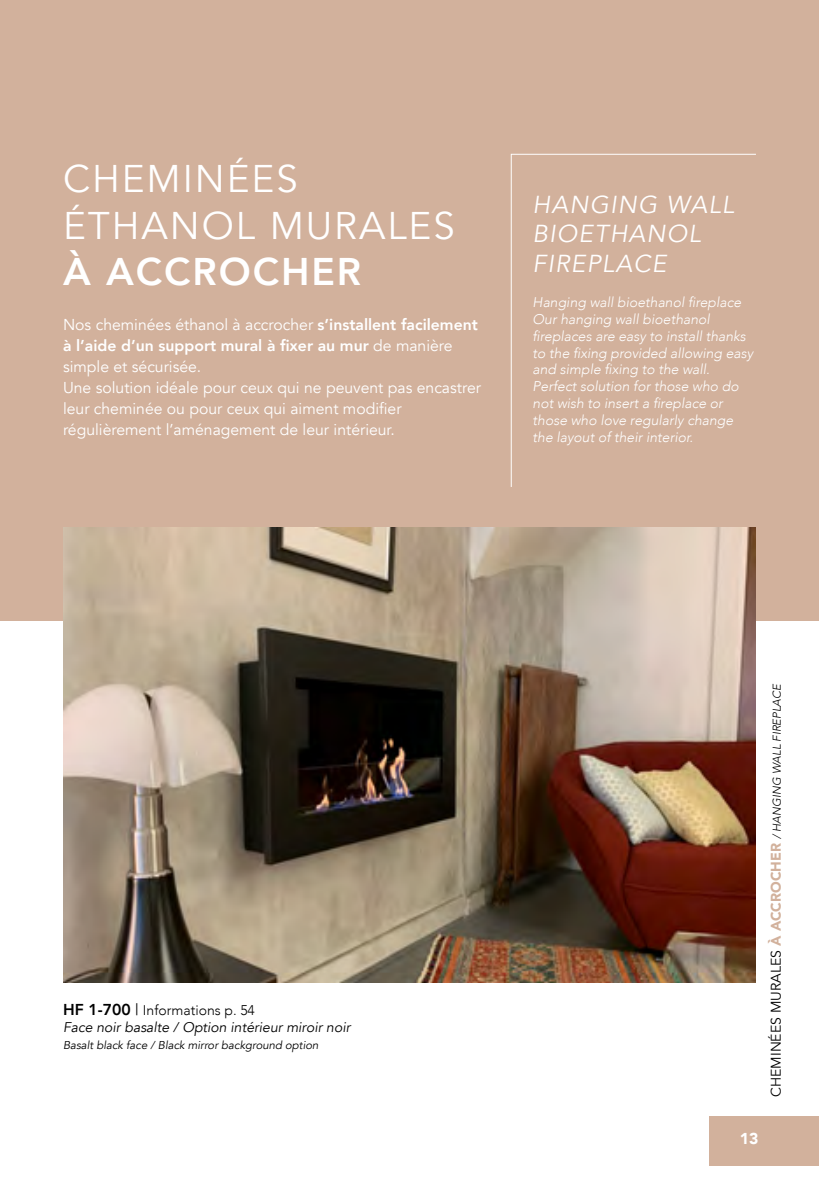
<style>
.page{position:relative;width:819px;height:1191px;background:#fff}
.page>*{position:absolute;margin:0;border:0;box-sizing:border-box;transform-origin:0 0}
.t1{font:38.5px/46.2px "Avenir";letter-spacing:.05em;color:#fff}
.t2{font:italic 24.5px/29.4px "Avenir";letter-spacing:.05em;color:#fff}
.t3{font:15.75px/21px "Avenir";color:#fff}
.t4{font:900 15.75px "Avenir";color:#fff}
.t5{font:italic 300 14px/16.8px "Avenir";color:#fff}
.t6{font:italic 14px/16.8px "Avenir";color:#000}
.t7{font:italic 300 11.38px "Avenir";color:#000}
.t8{font:italic 11.38px "Avenir";color:#000}
.s1{font-weight:800}
.s2{font-weight:800;font-style:normal;font-size:15.75px}
.s3{font-style:normal;font-size:15.75px}
.s4{font-weight:300;font-style:normal}
.s5{font-weight:400;font-style:normal;font-size:14px}
.s6{font-weight:900;font-style:normal;font-size:14px;color:#d2b19c}
</style>
<div class="page">
<div style="left:709px;top:1116px;width:110px;height:50px;background:#d2b19c"></div>
<div style="left:0;top:0;width:819px;height:620px;background:#d2b19c"></div>
<img style="left:63px;top:527px;width:693px;height:456px">
<svg style="left:510px;top:153px;width:246px;height:334px"></svg>
<p class="t1" style="left:63px;top:157px;width:393px">CHEMINÉES<br>ÉTHANOL MURALES<br><span class="s1">À ACCROCHER</span></p>
<p class="t3" style="left:63px;top:315px;width:419px">Nos cheminées éthanol à accrocher <span class="s1">s’installent facilement à l’aide d’un support mural à fixer au mur</span> de manière simple et sécurisée.<br>Une solution idéale pour ceux qui ne peuvent pas encastrer leur cheminée ou pour ceux qui aiment modifier régulièrement l’aménagement de leur intérieur.</p>
<p class="t2" style="left:532px;top:190px;width:203px">HANGING WALL<br>BIOETHANOL<br>FIREPLACE</p>
<p class="t5" style="left:532px;top:294px;width:222px">Hanging wall bioethanol fireplace<br>Our hanging wall bioethanol fireplaces are easy to install thanks to the fixing provided allowing easy and simple fixing to the wall.<br>Perfect solution for those who do not wish to insert a fireplace or those who love regularly change the layout of their interior.</p>
<p class="t6" style="left:63px;top:1002px;width:289px"><span class="s2">HF 1-700</span> <span class="s3">|</span> <span class="s4">Informations p. 54<br></span>Face noir basalte / Option intérieur miroir noir</p>
<p class="t8" style="left:63px;top:1038px;width:257px">Basalt black face / Black mirror background option</p>
<p class="t7" style="left:770px;top:1096px;width:414px;rotate:-90deg"><span class="s5">CHEMINÉES MURALES</span> <span class="s6">À ACCROCHER</span> / HANGING WALL FIREPLACE</p>
<p class="t4" style="left:739px;top:1124px;width:20px">13</p>
</div>
